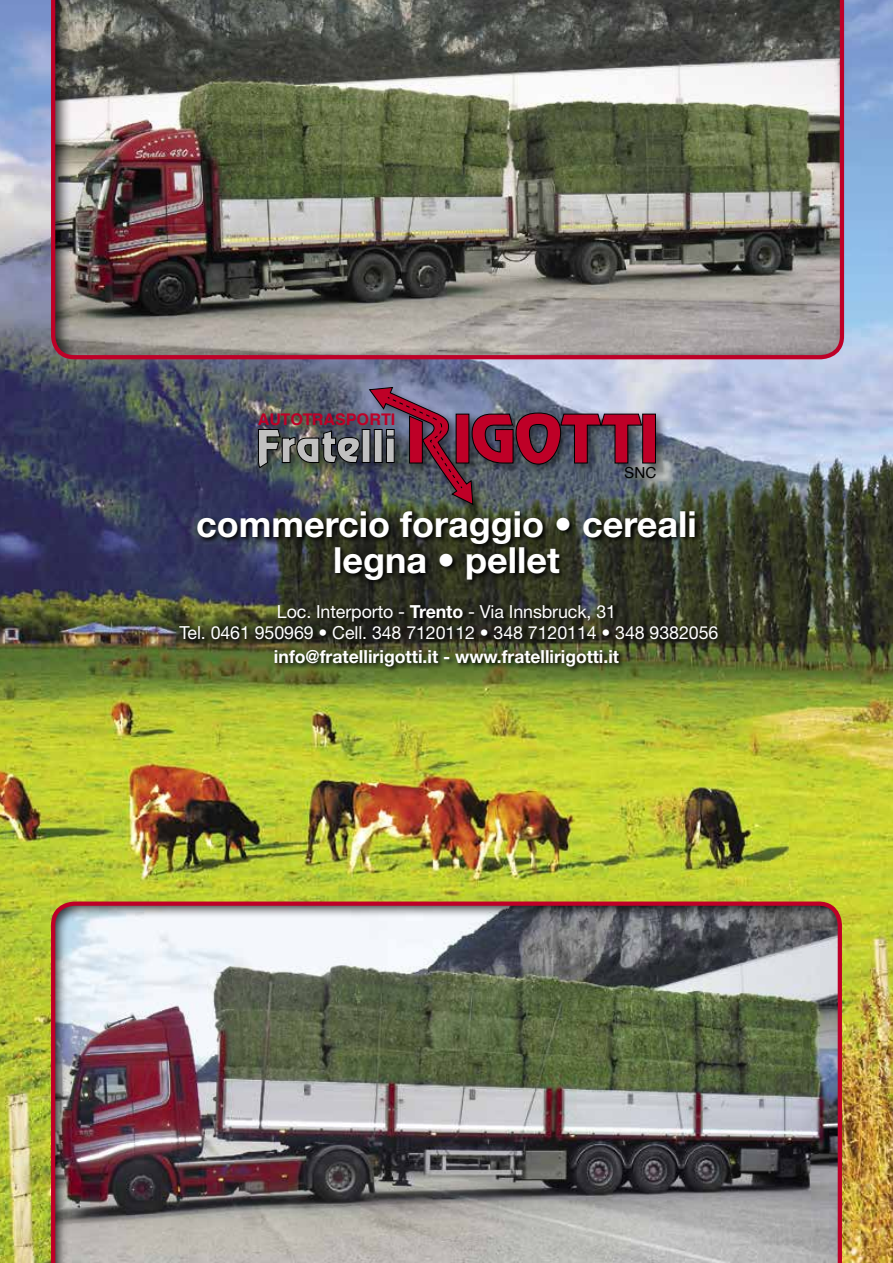
<style>
.page{position:relative;width:893px;height:1263px;background:#fff}
.page>*{position:absolute;margin:0;border:0;box-sizing:border-box;transform-origin:0 0}
.t1{font:700 36px/36px "Helvetica Neue LT Std";color:#fff;text-align:center}
.t2{font:18px/21px "Helvetica Neue LT Std";letter-spacing:-.005em;color:#fff;text-align:center}
.t3{font:700 18px "Helvetica Neue LT Std";color:#fff}
.t4{font:700 16.05px "Helvetica";color:#be0027}
.t5{font:15.15px "Helvetica";color:#000}
.s1{font-weight:700}
</style>
<div class="page">
<img style="left:0;top:0;width:893px;height:1263px">
<svg style="left:177px;top:602px;width:547px;height:71px;background:#3b4123"></svg>
<svg style="left:195px;top:509px;width:506px;height:77px;background:#292c27"></svg>
<img style="left:49px;top:0;width:797px;height:361px">
<img style="left:49px;top:899px;width:795px;height:364px">
<div style="left:254px;top:383px;width:414px;height:133px;background:#000;opacity:.5"></div>
<div style="left:643px;top:414px;width:12px;height:49px;background:#be0027"></div>
<div style="left:642px;top:414px;width:14px;height:49px;border:1px solid #000"></div>
<svg style="left:258px;top:428px;width:102px;height:41px;background:#6d7170"></svg>
<div style="left:362px;top:429px;width:8px;height:33px;background:#c0c0c0"></div>
<div style="left:362px;top:429px;width:8px;height:34px;border:1px solid #000"></div>
<svg style="left:368px;top:386px;width:275px;height:120px;background:#725064"></svg>
<p class="t4" style="left:258px;top:406px;width:139px">AUTOTRASPORTI</p>
<p class="t5" style="left:624px;top:461px;width:34px">SNC</p>
<h1 class="t1" style="left:196px;top:505px;width:502px">commercio foraggio • cereali legna • pellet</h1>
<p class="t2" style="left:179px;top:601px;width:540px">Loc. Interporto - <span class="s1">Trento</span> - Via Innsbruck, 31<br>Tel. 0461 950969 • Cell. 348 7120112 • 348 7120114 • 348 9382056</p>
<p class="t3" style="left:274px;top:645px;width:346px">info@fratellirigotti.it - www.fratellirigotti.it</p>
</div>
